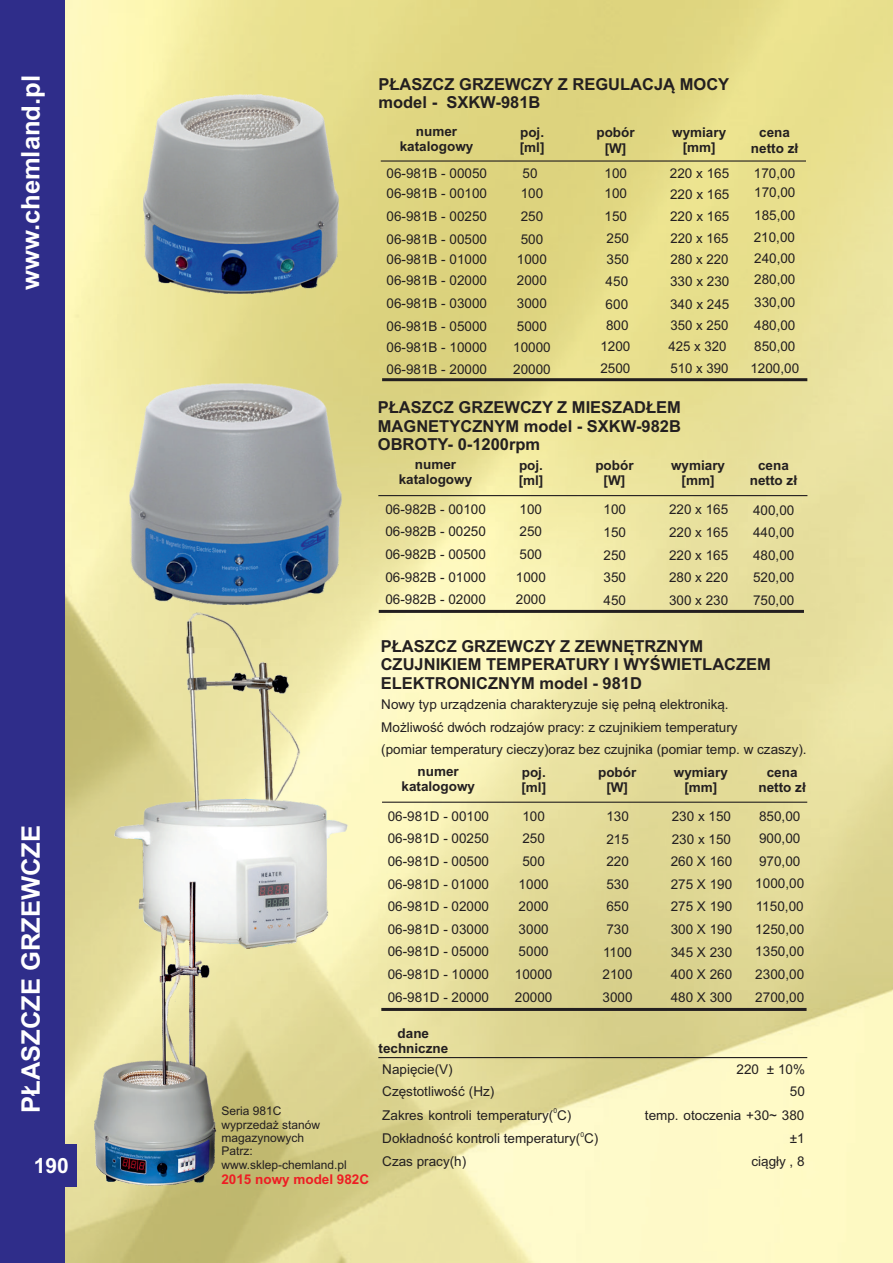
<style>
.page{position:relative;width:893px;height:1263px;background:#fff}
.page>*{position:absolute;margin:0;border:0;box-sizing:border-box;transform-origin:0 0}
.t1{font:700 25.5px "Arial";color:#fff}
.t2{font:700 21px "Arial";color:#fff}
.t3{font:700 16.5px/18.5px "Arial";color:#231f20}
.t4{font:13.5px/22.6px "Arial";color:#231f20}
.t5{font:700 13.5px/15.1px "Arial";color:#231f20;text-align:center}
.t6{font:700 13.5px "Arial";color:#ee1d23}
.t7{font:12px/13.4px "Arial";color:#231f20}
.t8{font:6.75px "Arial";color:#231f20}
</style>
<div class="page">
<img style="left:65px;top:0;width:828px;height:1263px">
<hr style="left:381px;top:160px;width:425px;height:2px;background:#231f20">
<hr style="left:378px;top:495px;width:429px;height:1px;background:#231f20">
<hr style="left:382px;top:802px;width:425px;height:1px;background:#231f20">
<hr style="left:381px;top:1008px;width:425px;height:3px;background:#231f20">
<img style="left:130px;top:384px;width:212px;height:220px">
<img style="left:144px;top:94px;width:194px;height:199px">
<div style="left:0;top:0;width:65px;height:1263px;background:#2f2d8a"></div>
<div style="left:17px;top:1144px;width:60px;height:42px;background:#2f2d8a"></div>
<hr style="left:382px;top:378px;width:425px;height:3px;background:#231f20">
<hr style="left:379px;top:610px;width:425px;height:3px;background:#231f20">
<hr style="left:378px;top:1057px;width:429px;height:1px;background:#231f20">
<img style="left:114px;top:611px;width:237px;height:338px">
<img style="left:95px;top:880px;width:121px;height:306px">
<p class="t1" style="left:21px;top:290px;width:216px;rotate:-90deg">www.chemland.pl</p>
<p class="t1" style="left:21px;top:1113px;width:289px;rotate:-90deg">PŁASZCZE GRZEWCZE</p>
<p class="t2" style="left:34px;top:1158px;width:37px">190</p>
<p class="t3" style="left:378px;top:76px;width:352px">PŁASZCZ GRZEWCZY Z REGULACJĄ MOCY model - SXKW-981B</p>
<p class="t5" style="left:520px;top:126px;width:26px;text-align:left">poj. [ml]</p>
<p class="t5" style="left:596px;top:126px;width:40px">pobór [W]</p>
<p class="t5" style="left:400px;top:125px;width:75px">numer katalogowy</p>
<p class="t5" style="left:672px;top:126px;width:56px">wymiary [mm]</p>
<p class="t5" style="left:751px;top:126px;width:49px">cena netto zł</p>
<p class="t4" style="left:386px;top:163px;width:102px">06-981B - 00050</p>
<p class="t4" style="left:522px;top:163px;width:17px">50</p>
<p class="t4" style="left:604px;top:163px;width:24px">100</p>
<p class="t4" style="left:670px;top:163px;width:61px">220 x 165</p>
<p class="t4" style="left:754px;top:164px;width:43px">170,00</p>
<p class="t4" style="left:386px;top:183px;width:102px">06-981B - 00100</p>
<p class="t4" style="left:521px;top:183px;width:24px">100</p>
<p class="t4" style="left:386px;top:206px;width:102px">06-981B - 00250<br>06-981B - 00500</p>
<p class="t4" style="left:605px;top:207px;width:24px">150</p>
<p class="t4" style="left:605px;top:184px;width:24px">100</p>
<p class="t4" style="left:606px;top:228px;width:24px">250</p>
<p class="t4" style="left:521px;top:206px;width:24px">250<br>500</p>
<p class="t4" style="left:670px;top:184px;width:61px">220 x 165</p>
<p class="t4" style="left:671px;top:228px;width:59px">220 x 165</p>
<p class="t4" style="left:670px;top:207px;width:61px">220 x 165</p>
<p class="t4" style="left:754px;top:182px;width:43px">170,00</p>
<p class="t4" style="left:754px;top:205px;width:43px;line-height:22px">185,00<br>210,00</p>
<p class="t4" style="left:386px;top:249px;width:102px">06-981B - 01000</p>
<p class="t4" style="left:517px;top:249px;width:32px">1000</p>
<p class="t4" style="left:606px;top:249px;width:24px">350</p>
<p class="t4" style="left:671px;top:249px;width:59px">280 x 220</p>
<p class="t4" style="left:754px;top:249px;width:43px">240,00</p>
<p class="t4" style="left:754px;top:292px;width:43px">330,00<br>480,00</p>
<p class="t4" style="left:754px;top:269px;width:43px">280,00</p>
<p class="t4" style="left:386px;top:270px;width:102px">06-981B - 02000</p>
<p class="t4" style="left:517px;top:270px;width:32px">2000</p>
<p class="t4" style="left:386px;top:293px;width:102px">06-981B - 03000<br>06-981B - 05000</p>
<p class="t4" style="left:606px;top:294px;width:24px">600</p>
<p class="t4" style="left:606px;top:271px;width:24px">450</p>
<p class="t4" style="left:606px;top:315px;width:24px">800</p>
<p class="t4" style="left:670px;top:271px;width:61px">330 x 230</p>
<p class="t4" style="left:671px;top:315px;width:59px">350 x 250</p>
<p class="t4" style="left:517px;top:293px;width:32px">3000<br>5000</p>
<p class="t4" style="left:670px;top:294px;width:61px">340 x 245</p>
<p class="t4" style="left:386px;top:337px;width:102px">06-981B - 10000</p>
<p class="t4" style="left:513px;top:337px;width:39px">10000</p>
<p class="t4" style="left:600px;top:336px;width:32px">1200</p>
<p class="t4" style="left:668px;top:336px;width:59px">425 x 320</p>
<p class="t4" style="left:754px;top:336px;width:43px">850,00</p>
<p class="t4" style="left:386px;top:359px;width:102px">06-981B - 20000</p>
<p class="t4" style="left:513px;top:359px;width:39px">20000</p>
<p class="t4" style="left:600px;top:358px;width:32px">2500</p>
<p class="t4" style="left:671px;top:358px;width:59px">510 x 390</p>
<p class="t4" style="left:750px;top:358px;width:50px">1200,00</p>
<p class="t3" style="left:378px;top:400px;width:305px;text-align:justify">PŁASZCZ GRZEWCZY Z MIESZADŁEM MAGNETYCZNYM model - SXKW-982B OBROTY- 0-1200rpm</p>
<p class="t5" style="left:519px;top:459px;width:26px;text-align:left">poj. [ml]</p>
<p class="t5" style="left:595px;top:459px;width:40px">pobór [W]</p>
<p class="t5" style="left:399px;top:458px;width:75px">numer katalogowy</p>
<p class="t5" style="left:671px;top:459px;width:56px">wymiary [mm]</p>
<p class="t5" style="left:750px;top:459px;width:49px">cena netto zł</p>
<p class="t4" style="left:385px;top:499px;width:102px;text-align:justify">06-982B - 00100<br>06-982B - 00250<br>06-982B - 00500<br>06-982B - 01000<br>06-982B - 02000</p>
<p class="t4" style="left:603px;top:499px;width:24px;text-align:justify">100<br>150<br>250<br>350<br>450</p>
<p class="t4" style="left:669px;top:499px;width:61px;text-align:justify">220 x 165<br>220 x 165<br>220 x 165<br>280 x 220<br>300 x 230</p>
<p class="t4" style="left:516px;top:499px;width:32px">100<br>250<br>500<br>1000<br>2000</p>
<p class="t4" style="left:753px;top:500px;width:43px;text-align:justify">400,00<br>440,00<br>480,00<br>520,00<br>750,00</p>
<p class="t7" style="left:221px;top:1105px;width:127px">Seria 981C<br>wyprzedaż stanów magazynowych<br>Patrz: www.sklep-chemland.pl</p>
<p class="t6" style="left:221px;top:1174px;width:149px">2015 nowy model 982C</p>
<p class="t3" style="left:381px;top:638px;width:392px">PŁASZCZ GRZEWCZY Z ZEWNĘTRZNYM<br>CZUJNIKIEM TEMPERATURY I WYŚWIETLACZEM<br>ELEKTRONICZNYM model - 981D</p>
<p class="t4" style="left:381px;top:694px;width:427px">Nowy typ urządzenia charakteryzuje się pełną elektroniką.<br>Możliwość dwóch rodzajów pracy: z czujnikiem temperatury<br>(pomiar temperatury cieczy)oraz bez czujnika (pomiar temp. w czaszy).</p>
<p class="t5" style="left:521px;top:766px;width:26px;text-align:left">poj. [ml]</p>
<p class="t5" style="left:598px;top:766px;width:40px">pobór [W]</p>
<p class="t5" style="left:401px;top:764px;width:75px">numer katalogowy</p>
<p class="t5" style="left:674px;top:766px;width:56px">wymiary [mm]</p>
<p class="t5" style="left:758px;top:766px;width:49px">cena netto zł</p>
<p class="t4" style="left:388px;top:806px;width:103px;text-align:justify">06-981D - 00100<br>06-981D - 00250<br>06-981D - 00500<br>06-981D - 01000<br>06-981D - 02000<br>06-981D - 03000<br>06-981D - 05000<br>06-981D - 10000<br>06-981D - 20000</p>
<p class="t4" style="left:603px;top:806px;width:32px">130<br>215<br>220<br>530<br>650<br>730<br>1100<br>2100<br>3000</p>
<p class="t4" style="left:671px;top:806px;width:63px;text-align:justify">230 x 150<br>230 x 150<br>260 X 160<br>275 X 190<br>275 X 190<br>300 X 190<br>345 X 230<br>400 X 260<br>480 X 300</p>
<p class="t4" style="left:515px;top:806px;width:39px;text-align:center">100<br>250<br>500<br>1000<br>2000<br>3000<br>5000<br>10000<br>20000</p>
<p class="t5" style="left:378px;top:1027px;width:71px">dane techniczne</p>
<p class="t4" style="left:755px;top:806px;width:50px">850,00<br>900,00<br>970,00<br>1000,00<br>1150,00<br>1250,00<br>1350,00<br>2300,00<br>2700,00</p>
<p class="t4" style="left:382px;top:1059px;width:72px">Napięcie(V)</p>
<p class="t4" style="left:737px;top:1059px;width:70px">220 ± 10%</p>
<p class="t4" style="left:382px;top:1081px;width:114px">Częstotliwość (Hz)</p>
<p class="t4" style="left:790px;top:1081px;width:17px">50</p>
<p class="t8" style="left:553px;top:1108px;width:5px">0</p>
<p class="t4" style="left:382px;top:1105px;width:191px">Zakres kontroli temperatury( C)</p>
<p class="t4" style="left:645px;top:1105px;width:161px">temp. otoczenia +30~ 380</p>
<p class="t8" style="left:580px;top:1132px;width:5px">0</p>
<p class="t4" style="left:382px;top:1129px;width:218px">Dokładność kontroli temperatury( C)</p>
<p class="t4" style="left:790px;top:1129px;width:16px">±1</p>
<p class="t4" style="left:382px;top:1151px;width:86px">Czas pracy(h)</p>
<p class="t4" style="left:751px;top:1151px;width:54px">ciągły , 8</p>
</div>
